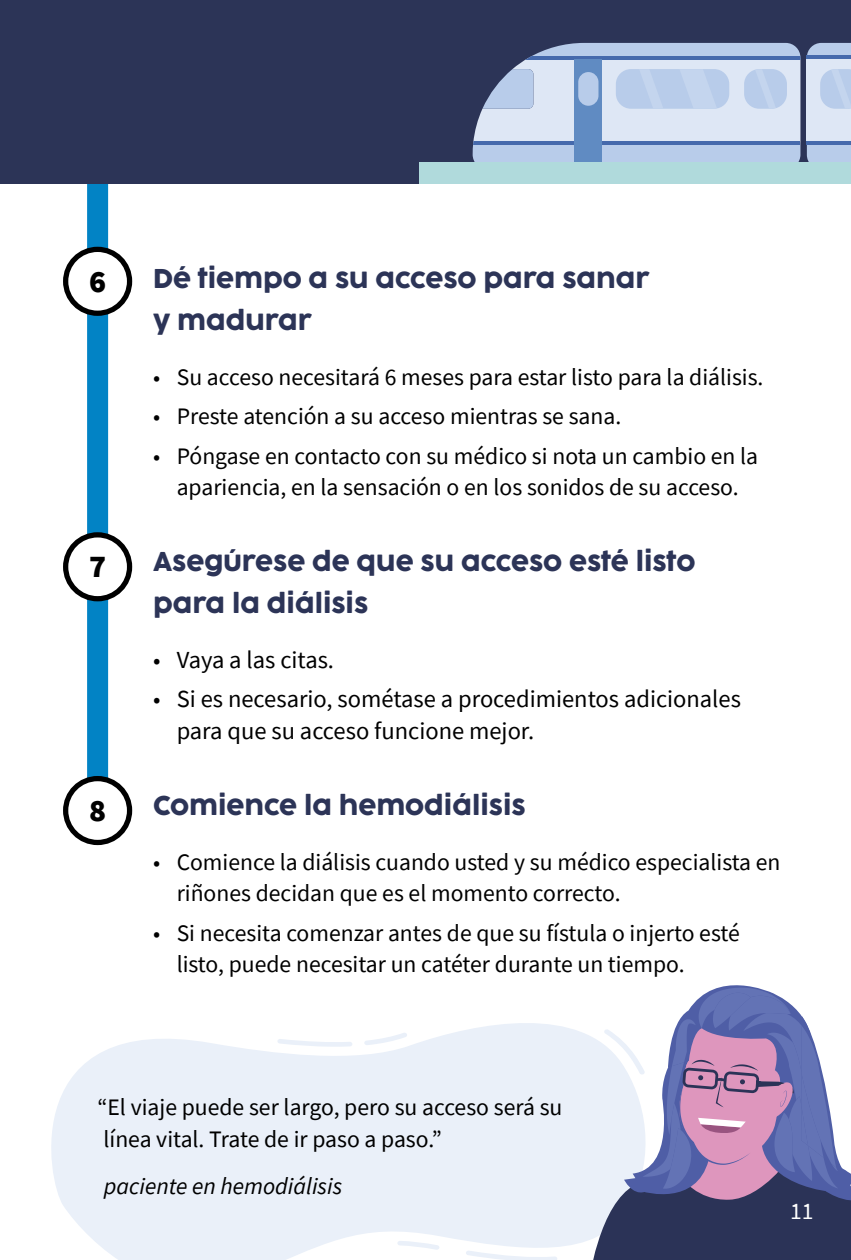
<style>
.page{position:relative;width:851px;height:1260px;background:#fff}
.page>*{position:absolute;margin:0;border:0;box-sizing:border-box;transform-origin:0 0}
.t1{font:900 31.5px "Source Sans Pro";color:#000}
.t2{font:25.2px/42px "Cocogoose Pro";color:#2c3457}
.t3{font:24.5px/31.5px "Source Sans Pro";color:#000}
.t4{font:23.62px/31.5px "Source Sans Pro";color:#000}
.t5{font:italic 23.62px "Source Sans Pro";color:#000}
.t6{font:23.62px "Source Sans Pro";color:#fff}
</style>
<div class="page">
<svg style="left:51px;top:1023px;width:529px;height:237px;fill:#eaf0f9"></svg>
<svg style="left:364px;top:1032px;width:43px;height:13px"></svg>
<svg style="left:277px;top:1039px;width:75px;height:8px"></svg>
<svg style="left:397px;top:1241px;width:42px;height:9px"></svg>
<svg style="left:465px;top:1250px;width:92px;height:10px"></svg>
<svg style="left:580px;top:988px;width:270px;height:272px"></svg>
<div style="left:87px;top:0;width:21px;height:814px;background:#0283c5"></div>
<div style="left:0;top:0;width:850px;height:184px;background:#2c3457"></div>
<svg style="left:806px;top:43px;width:44px;height:13px"></svg>
<svg style="left:806px;top:144px;width:44px;height:18px"></svg>
<div style="left:806px;top:57px;width:44px;height:86px;background:#dee7f5"></div>
<hr style="left:806px;top:141px;width:44px;height:3px;background:#4569ac">
<hr style="left:806px;top:56px;width:44px;height:3px;background:#4569ac">
<svg style="left:820px;top:69px;width:30px;height:40px"></svg>
<svg style="left:472px;top:43px;width:328px;height:119px"></svg>
<div style="left:420px;top:162px;width:430px;height:22px;background:#b0dadc"></div>
<div style="left:66px;top:249px;width:64px;height:64px;background:#fff;border-radius:50%"></div>
<div style="left:63px;top:247px;width:69px;height:69px;border:5px solid #000;border-radius:50%"></div>
<div style="left:66px;top:535px;width:64px;height:64px;background:#fff;border-radius:50%"></div>
<div style="left:63px;top:532px;width:69px;height:69px;border:5px solid #000;border-radius:50%"></div>
<div style="left:66px;top:779px;width:64px;height:63px;background:#fff;border-radius:50%"></div>
<div style="left:63px;top:776px;width:69px;height:69px;border:5px solid #000;border-radius:50%"></div>
<h1 class="t1" style="left:89px;top:259px;width:19px">6</h1>
<h1 class="t1" style="left:89px;top:545px;width:19px">7</h1>
<h1 class="t1" style="left:89px;top:789px;width:19px">8</h1>
<p class="t2" style="left:153px;top:257px;width:498px">Dé tiempo a su acceso para sanar y madurar</p>
<p class="t4" style="left:153px;top:361px;width:612px">• Su acceso necesitará 6 meses para estar listo para la diálisis.</p>
<p class="t4" style="left:153px;top:401px;width:469px">• Preste atención a su acceso mientras se sana.</p>
<p class="t4" style="left:153px;top:440px;width:606px;text-align:center">• Póngase en contacto con su médico si nota un cambio en la apariencia, en la sensación o en los sonidos de su acceso.</p>
<p class="t2" style="left:153px;top:540px;width:544px">AsegÚrese de que su acceso esté listo para la diálisis</p>
<p class="t3" style="left:153px;top:644px;width:182px">• Vaya a las citas.</p>
<p class="t3" style="left:177px;top:683px;width:566px;text-indent:-24px">• Si es necesario, sométase a procedimientos adicionales para que su acceso funcione mejor.</p>
<p class="t2" style="left:153px;top:784px;width:374px">Comience la hemodiálisis</p>
<p class="t4" style="left:177px;top:846px;width:605px;text-indent:-24px">• Comience la diálisis cuando usted y su médico especialista en riñones decidan que es el momento correcto.</p>
<p class="t4" style="left:177px;top:917px;width:564px;text-indent:-24px">• Si necesita comenzar antes de que su fístula o injerto esté listo, puede necesitar un catéter durante un tiempo.</p>
<p class="t4" style="left:97px;top:1092px;width:466px">“El viaje puede ser largo, pero su acceso será su línea vital. Trate de ir paso a paso.”</p>
<p class="t5" style="left:104px;top:1171px;width:240px">paciente en hemodiálisis</p>
<p class="t6" style="left:790px;top:1196px;width:25px">11</p>
</div>
